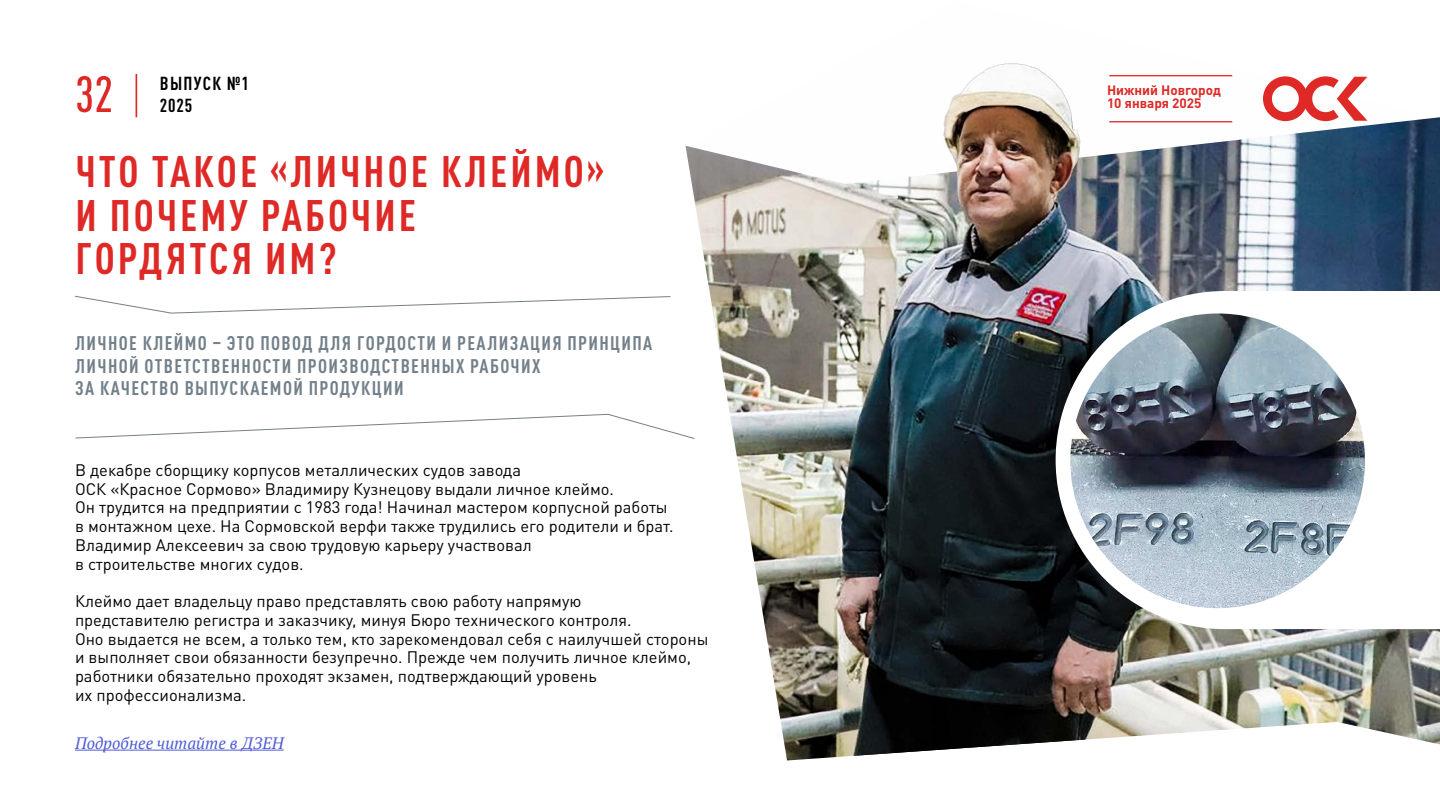
<style>
.page{position:relative;width:1440px;height:810px;background:#fff}
.page>*{position:absolute;margin:0;border:0;box-sizing:border-box;transform-origin:0 0}
.t1{font:500 condensed 50.1px "DIN Pro";color:#de2926}
.t2{font:700 condensed 43.5px/43.5px "DIN Pro";letter-spacing:.07em;color:#de2926}
.t3{font:700 condensed 19.5px/22.5px "DIN Pro";letter-spacing:.07em;color:#73808a}
.t4{font:700 condensed 18.6px "DIN Pro";letter-spacing:.065em;color:#000}
.t5{font:16.5px/18.8px "DIN Pro";color:#000}
.t6{font:italic 16.5px "PT Serif";color:#4f5cd6}
.t7{font:700 13.5px/13.5px "DIN Pro";color:#de2926}
</style>
<div class="page">
<img style="left:686px;top:63px;width:754px;height:697px">
<svg style="left:1056px;top:291px;width:384px;height:338px"></svg>
<img style="left:1070px;top:313px;width:295px;height:295px;border-radius:147px">
<svg style="left:1263px;top:76px;width:104px;height:45px"></svg>
<hr style="left:136px;top:74px;width:1px;height:43px;background:#de2926">
<hr style="left:1109px;top:121px;width:123px;height:1px;background:#de2926">
<hr style="left:1109px;top:75px;width:123px;height:1px;background:#de2926">
<svg style="left:75px;top:295px;width:596px;height:19px"></svg>
<svg style="left:75px;top:414px;width:620px;height:25px"></svg>
<hr style="left:75px;top:750px;width:209px;height:1px;background:#4f5cd6">
<h1 class="t1" style="left:75px;top:57px;width:40px">32</h1>
<p class="t4" style="left:160px;top:69px;width:91px">ВЫПУСК №1</p>
<p class="t4" style="left:160px;top:91px;width:34px">2025</p>
<h2 class="t2" style="left:75px;top:146px;width:531px">ЧТО ТАКОЕ «ЛИЧНОЕ КЛЕЙМО»<br>И ПОЧЕМУ РАБОЧИЕ<br>ГОРДЯТСЯ ИМ?</h2>
<p class="t3" style="left:75px;top:331px;width:579px">ЛИЧНОЕ КЛЕЙМО – ЭТО ПОВОД ДЛЯ ГОРДОСТИ И РЕАЛИЗАЦИЯ ПРИНЦИПА<br>ЛИЧНОЙ ОТВЕТСТВЕННОСТИ ПРОИЗВОДСТВЕННЫХ РАБОЧИХ<br>ЗА КАЧЕСТВО ВЫПУСКАЕМОЙ ПРОДУКЦИИ</p>
<p class="t5" style="left:75px;top:460px;width:600px">В декабре сборщику корпусов металлических судов завода<br>ОСК «Красное Сормово» Владимиру Кузнецову выдали личное клеймо.<br>Он трудится на предприятии с 1983 года! Начинал мастером корпусной работы в монтажном цехе. На Сормовской верфи также трудились его родители и брат.<br>Владимир Алексеевич за свою трудовую карьеру участвовал<br>в строительстве многих судов.</p>
<p class="t5" style="left:75px;top:591px;width:635px">Клеймо дает владельцу право представлять свою работу напрямую<br>представителю регистра и заказчику, минуя Бюро технического контроля.<br>Оно выдается не всем, а только тем, кто зарекомендовал себя с наилучшей стороны и выполняет свои обязанности безупречно. Прежде чем получить личное клеймо, работники обязательно проходят экзамен, подтверждающий уровень<br>их профессионализма.</p>
<p class="t6" style="left:75px;top:733px;width:210px">Подробнее читайте в ДЗЕН</p>
<p class="t7" style="left:1107px;top:83px;width:115px">Нижний Новгород<br>10 января 2025</p>
</div>
